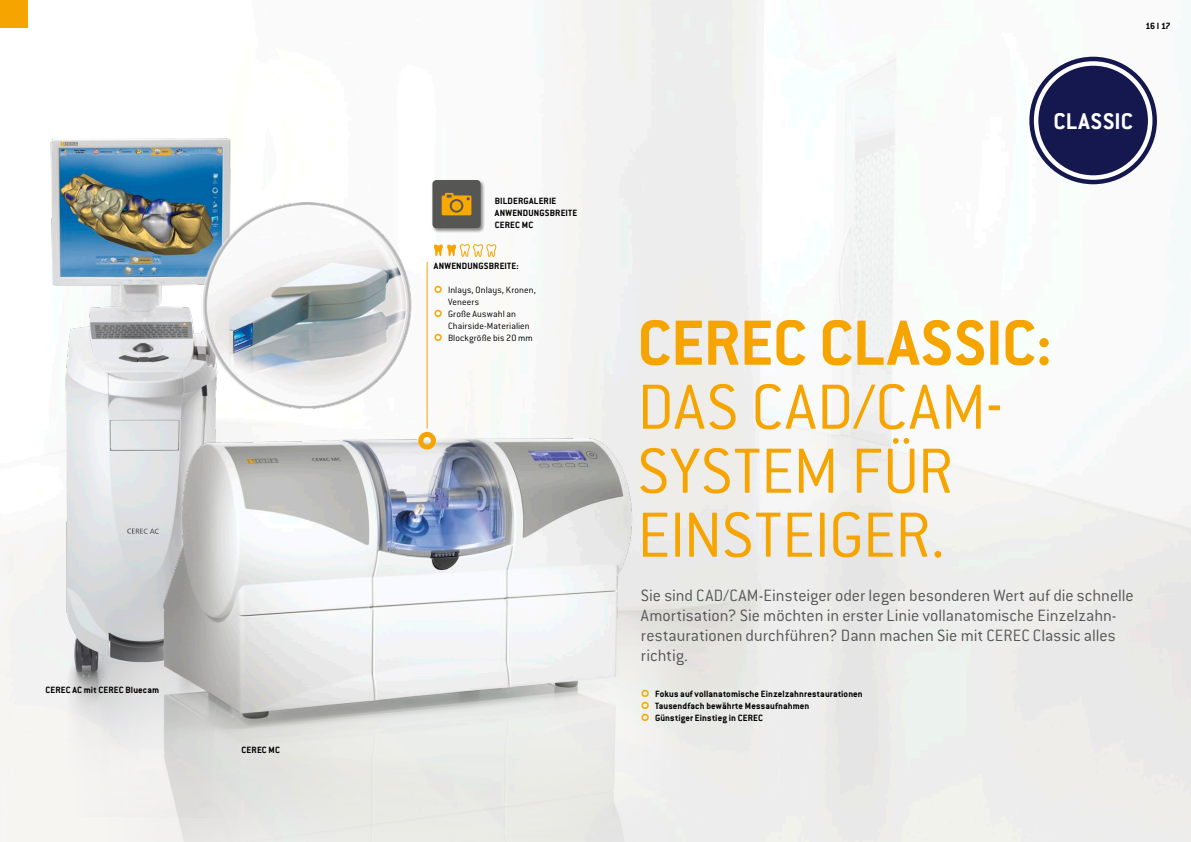
<style>
.page{position:relative;width:1191px;height:842px;background:#fff}
.page>*{position:absolute;margin:0;border:0;box-sizing:border-box;transform-origin:0 0}
.t1{font:300 70px/64px "Conduit ITC Pro";letter-spacing:-.005em;color:#f6a500}
.t2{font:700 70px "Conduit ITC Pro";color:#f6a500}
.t3{font:700 25px "Conduit ITC Pro";color:#fff}
.t4{font:300 18px/20px "Conduit ITC Pro";color:#565655}
.t5{font:700 10px/12px "Conduit ITC Pro";letter-spacing:.015em;color:#000}
.t6{font:300 10px/12px "Conduit ITC Pro";letter-spacing:.01em;color:#000}
</style>
<div class="page">
<img style="left:0;top:0;width:1191px;height:842px">
<img style="left:0;top:99px;width:410px;height:718px">
<img style="left:1px;top:294px;width:831px;height:548px">
<img style="left:183px;top:175px;width:249px;height:259px">
<div style="left:0;top:0;width:28px;height:28px;background:#f6a500"></div>
<div style="left:418px;top:432px;width:18px;height:17px;border:5px solid #f6a500;border-radius:50%"></div>
<hr style="left:427px;top:262px;width:1px;height:167px;background:#f6a500">
<svg style="left:432px;top:243px;width:65px;height:14px"></svg>
<svg style="left:1031px;top:59px;width:123px;height:123px"></svg>
<div style="left:1029px;top:57px;width:128px;height:127px;border:4px solid #15184f;border-radius:50%"></div>
<div style="left:1036px;top:63px;width:114px;height:115px;background:#15184f;border-radius:50%"></div>
<div style="left:1033px;top:61px;width:119px;height:119px;border:4px solid #fff;border-radius:50%"></div>
<div style="left:431px;top:179px;width:55px;height:54px;background:#000;opacity:.45"></div>
<div style="left:432px;top:180px;width:48px;height:48px;background:#565655;border-radius:4px"></div>
<svg style="left:442px;top:193px;width:29px;height:22px"></svg>
<svg style="left:435px;top:285px;width:7px;height:8px"></svg>
<svg style="left:435px;top:309px;width:7px;height:8px"></svg>
<svg style="left:435px;top:333px;width:7px;height:8px"></svg>
<svg style="left:641px;top:689px;width:8px;height:32px"></svg>
<p class="t5" style="left:45px;top:683px;width:115px">CEREC AC mit CEREC Bluecam</p>
<p class="t5" style="left:241px;top:743px;width:40px">CEREC MC</p>
<p class="t5" style="left:495px;top:195px;width:84px">Bildergalerie<br>Anwendungsbreite<br>CEREC MC</p>
<p class="t5" style="left:434px;top:259px;width:12px">ANWEN</p>
<p class="t5" style="left:462px;top:259px;width:12px">DUNGS</p>
<p class="t5" style="left:489px;top:259px;width:11px">BREITE</p>
<p class="t5" style="left:516px;top:259px;width:4px">:</p>
<p class="t6" style="left:448px;top:284px;width:89px">Inlays, Onlays, Kronen,<br>Veneers<br>Große Auswahl an<br>Chairside-Materialien<br>Blockgröße bis 20 mm</p>
<p class="t5" style="left:1145px;top:19px;width:27px">16 I 17</p>
<h2 class="t3" style="left:1053px;top:107px;width:81px">CLASSI C</h2>
<h1 class="t2" style="left:637px;top:302px;width:416px">CEREC CLASSIC:</h1>
<h1 class="t1" style="left:637px;top:375px;width:368px">Das CAD/CAM -<br>System fü r<br>EInsteiger.</h1>
<p class="t4" style="left:641px;top:585px;width:494px">Sie sind CAD/CAM-Einsteiger oder legen besonderen Wert auf die schnelle<br>Amortisation? Sie möchten in erster Linie vollanatomische Einzelzahn&shy;restaurationen durchführen? Dann machen Sie mit CEREC</p>
<p class="t4" style="left:1033px;top:625px;width:84px">Classic alles</p>
<p class="t4" style="left:641px;top:645px;width:48px">richtig.</p>
<p class="t5" style="left:655px;top:687px;width:209px">Fokus auf vollanatomische Einzelzahnrestaurationen<br>Tausendfach bewährte Messaufnahmen<br>Günstiger Einstieg in CEREC</p>
</div>
